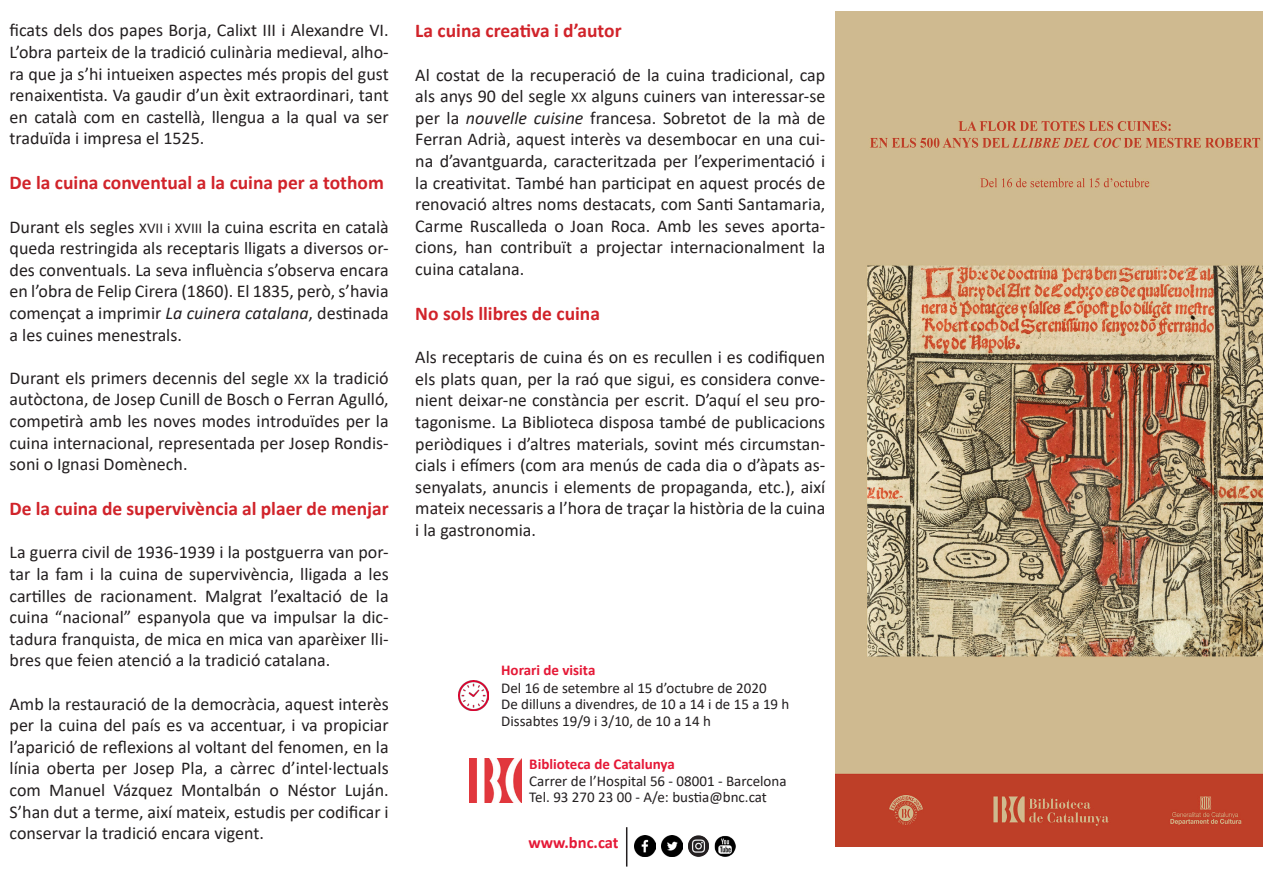
<style>
.page{position:relative;width:1263px;height:893px;background:#fff}
.page>*{position:absolute;margin:0;border:0;box-sizing:border-box;transform-origin:0 0}
.t1{font:700 19.5px "Calibri";color:#d1232a}
.t2{font:18px/21.6px "Calibri";color:#231f20;text-align:justify}
.t3{font:700 16.5px "Calibri";color:#e51836}
.t4{font:15px "Calibri";color:#231f20}
.t5{font:700 15px "Calibri";color:#e51836}
.s1{font-size:15px}
.s2{font-style:italic}
</style>
<div class="page">
<img style="left:661px;top:836px;width:21px;height:21px">
<img style="left:635px;top:836px;width:21px;height:21px">
<img style="left:688px;top:835px;width:21px;height:22px">
<img style="left:714px;top:836px;width:21px;height:21px">
<hr style="left:626px;top:827px;width:1px;height:39px;background:#231f20">
<img style="left:469px;top:758px;width:53px;height:44px">
<img style="left:459px;top:681px;width:29px;height:29px">
<img style="left:836px;top:11px;width:427px;height:835px">
<p class="t2" style="left:10px;top:19px;width:381px">ficats dels dos papes Borja, Calixt III i Alexandre VI.<br>L’obra parteix de la tradició culinària medieval, alho&shy;ra que ja s’hi intueixen aspectes més propis del gust renaixentista. Va gaudir d’un èxit extraordinari, tant en català com en castellà, llengua a la qual va ser traduïda i impresa el 1525.</p>
<p class="t1" style="left:10px;top:169px;width:376px">De la cuina conventual a la cuina per a tothom</p>
<p class="t2" style="left:10px;top:215px;width:381px">Durant els segles <span class="s1">XVII i XVIII</span> la cuina escrita en català queda restringida als receptaris lligats a diversos or&shy;des conventuals. La seva influència s’observa encara en l’obra de Felip Cirera (1860). El 1835, però, s’havia començat a imprimir <span class="s2">La cuinera catalana</span>, destinada a les cuines menestrals.</p>
<p class="t2" style="left:10px;top:366px;width:381px">Durant els primers decennis del segle <span class="s1">XX</span> la tradició autòctona, de Josep Cunill de Bosch o Ferran Agulló, competirà amb les noves modes introduïdes per la cuina internacional, representada per Josep Rondis&shy;soni o Ignasi Domènech.</p>
<p class="t1" style="left:10px;top:495px;width:381px">De la cuina de supervivència al plaer de menjar</p>
<p class="t2" style="left:10px;top:541px;width:381px">La guerra civil de 1936-1939 i la postguerra van por&shy;tar la fam i la cuina de supervivència, lligada a les cartilles de racionament. Malgrat l’exaltació de la cuina “nacional” espanyola que va impulsar la dic&shy;tadura franquista, de mica en mica van aparèixer lli&shy;bres que feien atenció a la tradició catalana.</p>
<p class="t2" style="left:10px;top:692px;width:381px">Amb la restauració de la democràcia, aquest interès per la cuina del país es va accentuar, i va propiciar l’aparició de reflexions al voltant del fenomen, en la línia oberta per Josep Pla, a càrrec d’intel·lectuals com Manuel Vázquez Montalbán o Néstor Luján.<br>S’han dut a terme, així mateix, estudis per codificar i conservar la tradició encara vigent.</p>
<p class="t1" style="left:415px;top:17px;width:208px">La cuina creativa i d’autor</p>
<p class="t2" style="left:415px;top:63px;width:412px">Al costat de la recuperació de la cuina tradicional, cap als anys 90 del segle <span class="s1">XX</span> alguns cuiners van interessar-se per la <span class="s2">nouvelle cuisine</span> francesa. Sobretot de la mà de Ferran Adrià, aquest interès va desembocar en una cui&shy;na d’avantguarda, caracteritzada per l’experimentació i la creativitat. També han participat en aquest procés de renovació altres noms destacats, com Santi Santamaria, Carme Ruscalleda o Joan Roca. Amb les seves aporta&shy;cions, han contribuït a projectar internacionalment la cuina catalana.</p>
<p class="t1" style="left:415px;top:300px;width:186px">No sols llibres de cuina</p>
<p class="t2" style="left:415px;top:346px;width:412px">Als receptaris de cuina és on es recullen i es codifiquen els plats quan, per la raó que sigui, es considera conve&shy;nient deixar-ne constància per escrit. D’aquí el seu pro&shy;tagonisme. La Biblioteca disposa també de publicacions periòdiques i d’altres materials, sovint més circumstan&shy;cials i efímers (com ara menús de cada dia o d’àpats as&shy;senyalats, anuncis i elements de propaganda, etc.), així mateix necessaris a l’hora de traçar la història de la cuina i la gastronomia.</p>
<p class="t5" style="left:501px;top:659px;width:96px">Horari de visita</p>
<p class="t4" style="left:501px;top:677px;width:267px">Del 16 de setembre al 15 d’octubre de 2020</p>
<p class="t4" style="left:501px;top:694px;width:290px">De dilluns a divendres, de 10 a 14 i de 15 a 19 h</p>
<p class="t4" style="left:501px;top:710px;width:211px">Dissabtes 19/9 i 3/10, de 10 a 14 h</p>
<p class="t5" style="left:529px;top:754px;width:147px">Biblioteca de Catalunya</p>
<p class="t4" style="left:529px;top:770px;width:259px">Carrer de l’Hospital 56 - 08001 - Barcelona</p>
<p class="t4" style="left:529px;top:787px;width:239px">Tel. 93 270 23 00 - A/e: bustia@bnc.cat</p>
<p class="t3" style="left:528px;top:830px;width:92px">www.bnc.cat</p>
</div>
